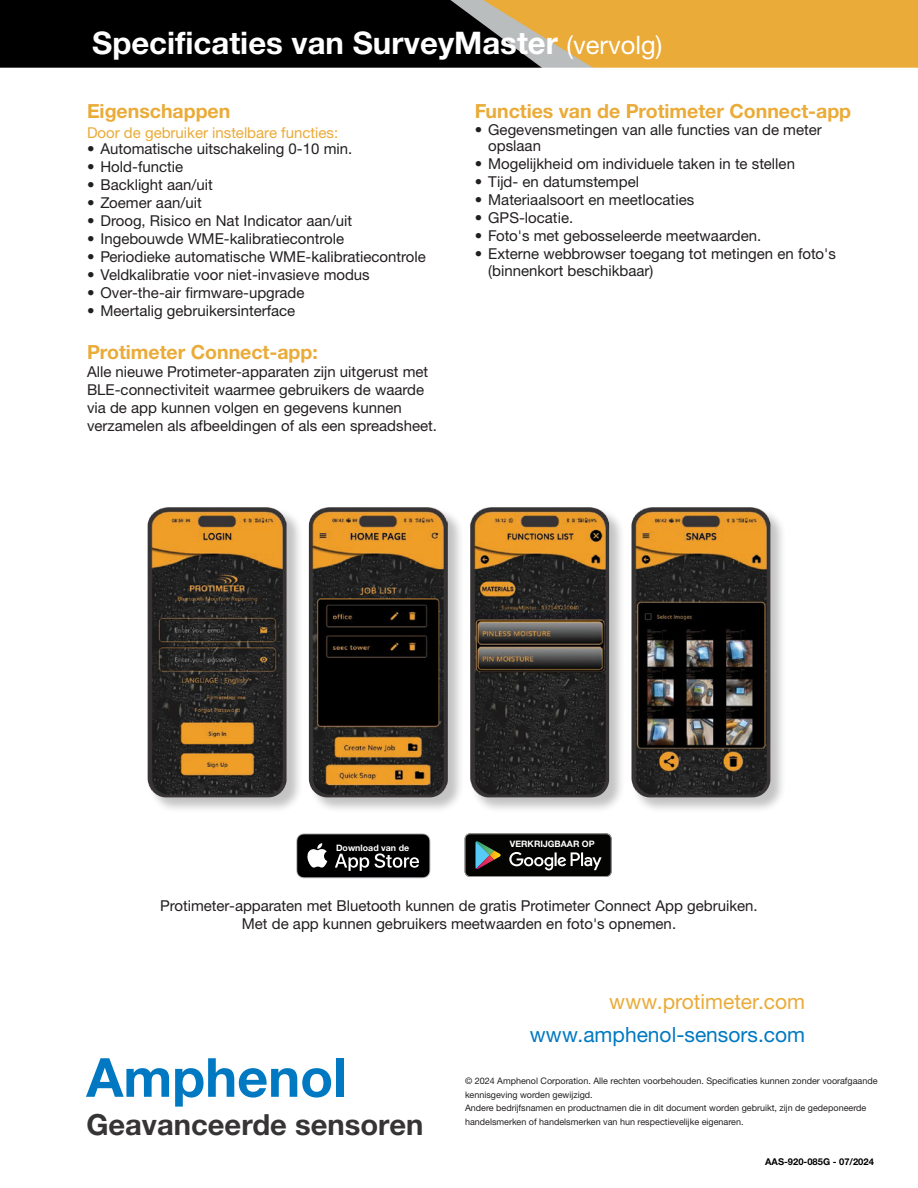
<style>
.page{position:relative;width:918px;height:1188px;background:#fff}
.page>*{position:absolute;margin:0;border:0;box-sizing:border-box;transform-origin:0 0}
.t1{font:700 54px "Helvetica Neue LTW1 G";color:#0079c2}
.t2{font:700 31.2px "Helvetica Neue LTW1 G";color:#fff}
.t3{font:700 29.1px "Helvetica Neue LTW1 G";color:#363434}
.t4{font:21px "Helvetica Neue LTW1 G";color:#0079c2}
.t5{font:21px "Helvetica Neue LTW1 G";color:#eaab38}
.Heading__6{font:700 19.5px "Helvetica Neue LTW1 G";color:#eaab38}
.Body_Text{font:15px/18px "Helvetica Neue LTW1 G";color:#231f20}
.Body_Text-2{font:15px "Helvetica Neue LTW1 G";color:#eaab38}
.t6{font:700 9.45px "Helvetica Neue LTW1 G";color:#000}
.t7{font:9px/13.5px "Helvetica Neue LTW1 G";color:#231f20}
.t8{font:700 8.85px "Helvetica Neue LTW1 G";color:#fff}
.s1{font-weight:400;font-size:25.5px}
</style>
<div class="page">
<div style="left:0;top:0;width:918px;height:69px;background:#000"></div>
<svg style="left:450px;top:0;width:468px;height:68px;background:#ce9c3f"></svg>
<hr style="left:0;top:68px;width:918px;height:2px;background:#fff">
<div style="left:148px;top:507px;width:155px;height:307px;background:#231f20;opacity:.27"></div>
<img style="left:148px;top:507px;width:139px;height:290px">
<div style="left:470px;top:507px;width:156px;height:307px;background:#231f20;opacity:.27"></div>
<img style="left:470px;top:507px;width:139px;height:290px">
<div style="left:309px;top:507px;width:156px;height:307px;background:#231f20;opacity:.27"></div>
<img style="left:309px;top:507px;width:139px;height:290px">
<div style="left:632px;top:507px;width:155px;height:307px;background:#231f20;opacity:.27"></div>
<img style="left:631px;top:507px;width:139px;height:290px">
<svg style="left:465px;top:833px;width:147px;height:44px;background:#282b29"></svg>
<svg style="left:296px;top:833px;width:134px;height:45px;background:#2c2c2c"></svg>
<p class="t2" style="left:92px;top:24px;width:572px">Specificaties van SurveyMaster <span class="s1">(vervolg)</span></p>
<p class="Heading__6" style="left:87px;top:99px;width:145px">Eigenschappen</p>
<p class="Body_Text-2" style="left:87px;top:123px;width:253px">Door de gebruiker instelbare functies:</p>
<p class="Body_Text" style="left:87px;top:140px;width:267px">• Automatische uitschakeling 0-10 min.</p>
<p class="Body_Text" style="left:87px;top:158px;width:98px">• Hold-functie</p>
<p class="Body_Text" style="left:87px;top:176px;width:128px">• Backlight aan/uit</p>
<p class="Body_Text" style="left:87px;top:194px;width:116px">• Zoemer aan/uit</p>
<p class="Body_Text" style="left:87px;top:212px;width:267px">• Droog, Risico en Nat Indicator aan/uit</p>
<p class="Body_Text" style="left:87px;top:230px;width:259px">• Ingebouwde WME-kalibratiecontrole</p>
<p class="Body_Text" style="left:87px;top:248px;width:340px">• Periodieke automatische WME-kalibratiecontrole</p>
<p class="Body_Text" style="left:87px;top:266px;width:284px">• Veldkalibratie voor niet-invasieve modus</p>
<p class="Body_Text" style="left:87px;top:284px;width:219px">• Over-the-air firmware-upgrade</p>
<p class="Body_Text" style="left:87px;top:302px;width:210px">• Meertalig gebruikersinterface</p>
<p class="Heading__6" style="left:87px;top:340px;width:232px">Protimeter Connect-app:</p>
<p class="Body_Text" style="left:87px;top:363px;width:352px">Alle nieuwe Protimeter-apparaten zijn uitgerust met BLE-connectiviteit waarmee gebruikers de waarde via de app kunnen volgen en gegevens kunnen verzamelen als afbeeldingen of als een spreadsheet.</p>
<p class="Heading__6" style="left:475px;top:99px;width:378px">Functies van de Protimeter Connect-app</p>
<p class="Body_Text" style="left:488px;top:121px;width:335px;line-height:16.5px;text-indent:-14px">• Gegevensmetingen van alle functies van de meter opslaan</p>
<p class="Body_Text" style="left:475px;top:155px;width:322px">• Mogelijkheid om individuele taken in te stellen</p>
<p class="Body_Text" style="left:475px;top:173px;width:166px">• Tijd- en datumstempel</p>
<p class="Body_Text" style="left:475px;top:191px;width:221px">• Materiaalsoort en meetlocaties</p>
<p class="Body_Text" style="left:475px;top:209px;width:100px">• GPS-locatie.</p>
<p class="Body_Text" style="left:475px;top:227px;width:288px">• Foto's met gebosseleerde meetwaarden.</p>
<p class="Body_Text" style="left:488px;top:245px;width:349px;line-height:16.5px;text-indent:-14px">• Externe webbrowser toegang tot metingen en foto's (binnenkort beschikbaar)</p>
<p class="t8" style="left:336px;top:842px;width:75px">Download van de</p>
<p class="t8" style="left:510px;top:838px;width:86px">VERKRIJGBAAR OP</p>
<p class="Body_Text" style="left:160px;top:896px;width:599px;text-align:center">Protimeter-apparaten met Bluetooth kunnen de gratis Protimeter Connect App gebruiken.<br>Met de app kunnen gebruikers meetwaarden en foto's opnemen.</p>
<p class="t1" style="left:86px;top:1044px;width:262px">Amphenol</p>
<p class="t3" style="left:86px;top:1107px;width:339px">Geavanceerde sensoren</p>
<p class="t5" style="left:609px;top:989px;width:197px">www.protimeter.com</p>
<p class="t4" style="left:530px;top:1022px;width:277px">www.amphenol-sensors.com</p>
<p class="t7" style="left:465px;top:1074px;width:414px">© 2024 Amphenol Corporation. Alle rechten voorbehouden. Specificaties kunnen zonder voorafgaande kennisgeving worden gewijzigd.</p>
<p class="t7" style="left:465px;top:1101px;width:403px">Andere bedrijfsnamen en productnamen die in dit document worden gebruikt, zijn de gedeponeerde handelsmerken of handelsmerken van hun respectievelijke eigenaren.</p>
<p class="t6" style="left:765px;top:1156px;width:110px">AAS-920-085G - 07/2024</p>
</div>
